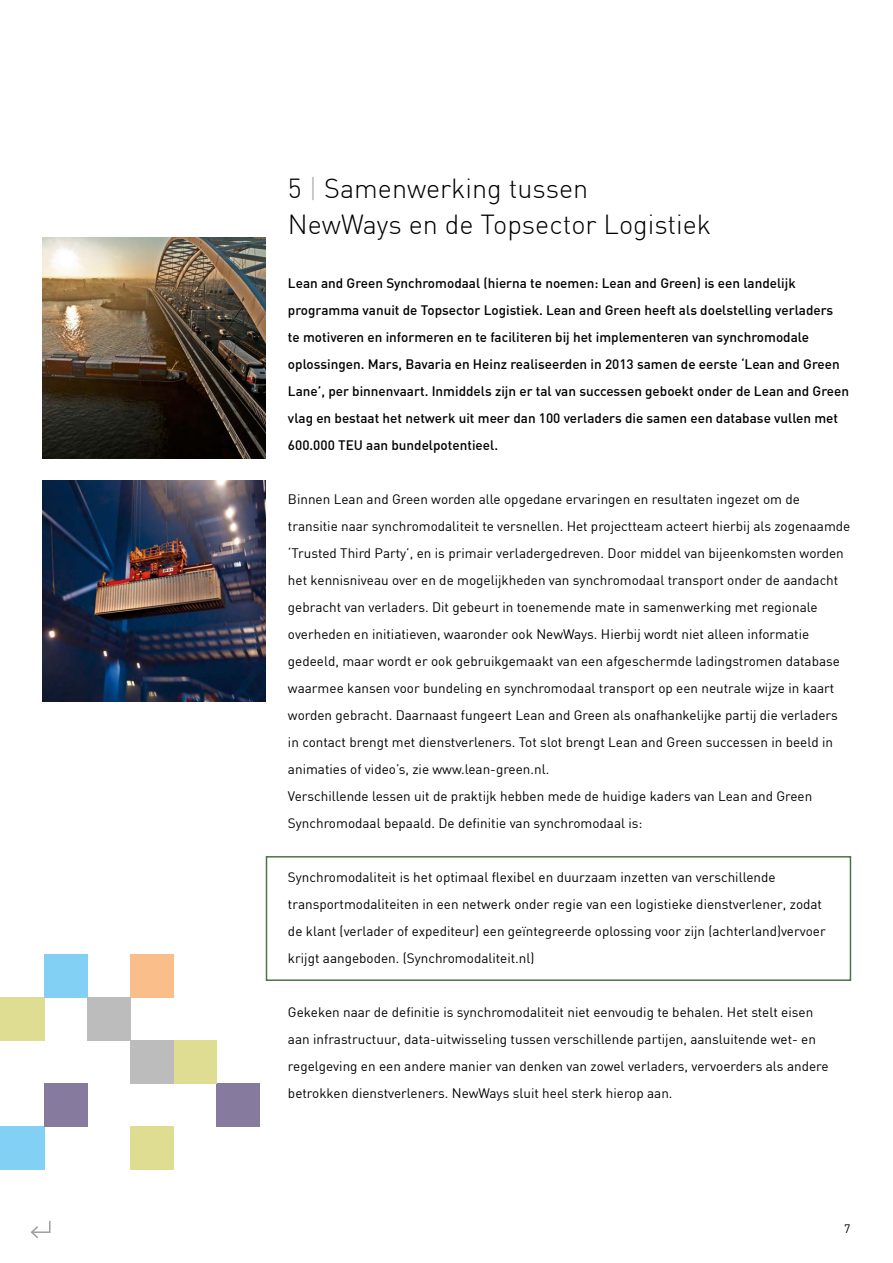
<style>
.page{position:relative;width:893px;height:1263px;background:#fff}
.page>*{position:absolute;margin:0;border:0;box-sizing:border-box;transform-origin:0 0}
.t1{font:300 27px/36px "DIN";color:#000}
.t2{font:13.5px/27px "DIN";color:#000}
.t3{font:500 13.5px/27px "DIN";color:#000}
.t4{font:12px "DIN";color:#000}
.s1{color:#b3b2b2}
</style>
<div class="page">
<div style="left:266px;top:856px;width:585px;height:125px;border:2px solid #4b7346"></div>
<img style="left:43px;top:480px;width:223px;height:222px">
<img style="left:43px;top:238px;width:223px;height:221px">
<div style="left:217px;top:1083px;width:43px;height:43px;background:#867b9e"></div>
<div style="left:174px;top:1040px;width:43px;height:43px;background:#dedd91"></div>
<div style="left:0;top:997px;width:45px;height:43px;background:#dedd91"></div>
<div style="left:131px;top:1126px;width:43px;height:43px;background:#dedd91"></div>
<div style="left:0;top:1126px;width:45px;height:43px;background:#83d0f5"></div>
<div style="left:45px;top:954px;width:43px;height:43px;background:#83d0f5"></div>
<div style="left:131px;top:954px;width:43px;height:43px;background:#f9be89"></div>
<div style="left:45px;top:1083px;width:43px;height:43px;background:#867b9e"></div>
<div style="left:88px;top:997px;width:43px;height:43px;background:#bcbcbc"></div>
<div style="left:130px;top:1040px;width:44px;height:43px;background:#bcbcbc"></div>
<svg style="left:30px;top:1220px;width:21px;height:19px"></svg>
<h1 class="t1" style="left:288px;top:170px;width:425px">5 <span class="s1">|</span> Samenwerking tussen<br>NewWays en de Topsector Logistiek</h1>
<p class="t3" style="left:288px;top:269px;width:563px">Lean and Green Synchromodaal (hierna te noemen: Lean and Green) is een landelijk programma vanuit de Topsector Logistiek. Lean and Green heeft als doelstelling verladers<br>te motiveren en informeren en te faciliteren bij het implementeren van synchromodale oplossingen. Mars, Bavaria en Heinz realiseerden in 2013 samen de eerste ‘Lean and Green Lane’, per binnenvaart. Inmiddels zijn er tal van successen geboekt onder de Lean and Green vlag en bestaat het netwerk uit meer dan 100 verladers die samen een database vullen met 600.000 TEU aan bundelpotentieel.</p>
<p class="t2" style="left:288px;top:485px;width:564px">Binnen Lean and Green worden alle opgedane ervaringen en resultaten ingezet om de transitie naar synchromodaliteit te versnellen. Het projectteam acteert hierbij als zogenaamde ‘Trusted Third Party’, en is primair verladergedreven. Door middel van bijeenkomsten worden het kennisniveau over en de mogelijkheden van synchromodaal transport onder de aandacht gebracht van verladers. Dit gebeurt in toenemende mate in samenwerking met regionale overheden en initiatieven, waaronder ook NewWays. Hierbij wordt niet alleen informatie gedeeld, maar wordt er ook gebruikgemaakt van een afgeschermde ladingstromen database waarmee kansen voor bundeling en synchromodaal transport op een neutrale wijze in kaart worden gebracht. Daarnaast fungeert Lean and Green als onafhankelijke partij die verladers in contact brengt met dienstverleners. Tot slot brengt Lean and Green successen in beeld in animaties of video’s, zie www.lean-green.nl.<br>Verschillende lessen uit de praktijk hebben mede de huidige kaders van Lean and Green Synchromodaal bepaald. De definitie van synchromodaal is:</p>
<p class="t2" style="left:288px;top:863px;width:539px">Synchromodaliteit is het optimaal flexibel en duurzaam inzetten van verschillende transportmodaliteiten in een netwerk onder regie van een logistieke dienstverlener, zodat de klant (verlader of expediteur) een geïntegreerde oplossing voor zijn (achterland)vervoer krijgt aangeboden. (Synchromodaliteit.nl)</p>
<p class="t2" style="left:288px;top:998px;width:542px">Gekeken naar de definitie is synchromodaliteit niet eenvoudig te behalen. Het stelt eisen aan infrastructuur, data-uitwisseling tussen verschillende partijen, aansluitende wet- en regelgeving en een andere manier van denken van zowel verladers, vervoerders als andere betrokken dienstverleners. NewWays sluit heel sterk hierop aan.</p>
<p class="t4" style="left:844px;top:1221px;width:8px">7</p>
</div>
